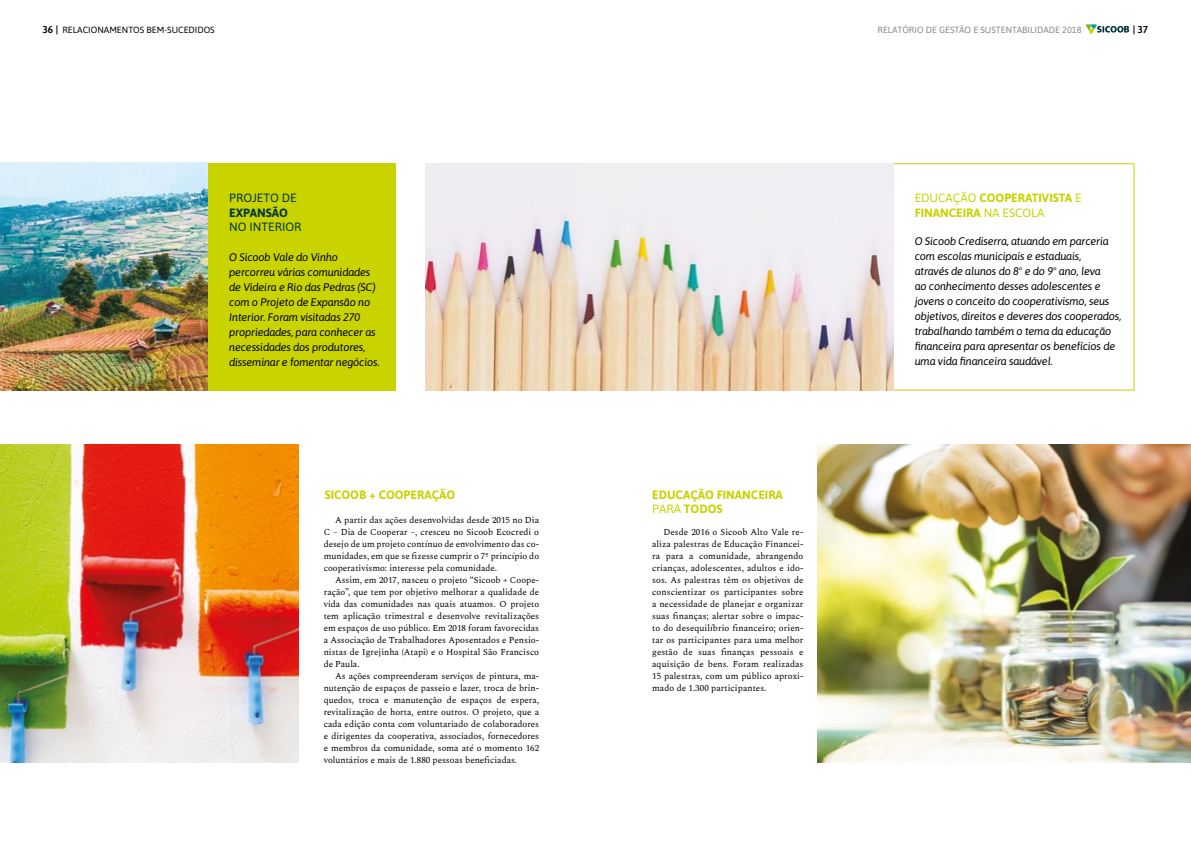
<style>
.page{position:relative;width:1191px;height:842px;background:#fff}
.page>*{position:absolute;margin:0;border:0;box-sizing:border-box;transform-origin:0 0}
.t1{font:700 12px/14.4px "Asap";color:#c8d300}
.t2{font:12px "Asap";color:#00353e}
.t3{font:700 12px "Asap";color:#00353e}
.t4{font:italic 11px/15px "Asap";letter-spacing:-.02em;color:#000}
.t5{font:600 10px "Asap";color:#000}
.t6{font:9px/12px "Spectral";color:#000;text-align:justify}
.t7{font:9px "Asap";color:#878787}
.t8{font:9px "Asap";color:#000}
.s1{font-weight:600;font-size:10px}
.s2{font-weight:400}
</style>
<div class="page">
<div style="left:208px;top:163px;width:187px;height:227px;background:#c8d300"></div>
<img style="left:0;top:163px;width:208px;height:228px">
<img style="left:425px;top:163px;width:468px;height:228px">
<img style="left:0;top:445px;width:299px;height:318px">
<img style="left:817px;top:445px;width:374px;height:318px">
<svg style="left:1085px;top:24px;width:44px;height:10px"></svg>
<p class="t8" style="left:43px;top:24px;width:174px"><span class="s1">36 |</span> RELACIONAMENTOS BEM-SUCEDIDOS</p>
<p class="t7" style="left:877px;top:23px;width:205px">RELATÓRIO DE GESTÃO E SUSTENTABILIDADE 2018</p>
<p class="t5" style="left:1132px;top:22px;width:17px">| 37</p>
<h1 class="t2" style="left:229px;top:190px;width:69px">PROJETO DE</h1>
<h1 class="t3" style="left:229px;top:204px;width:60px">EXPANSÃO</h1>
<h1 class="t2" style="left:229px;top:219px;width:74px">NO INTERIOR</h1>
<p class="t4" style="left:229px;top:249px;width:152px">O Sicoob Vale do Vinho percorreu várias comunidades de Videira e Rio das Pedras (SC) com o Projeto de Expansão no<br>Interior. Foram visitadas 270 propriedades, para conhecer as necessidades dos produtores, disseminar e fomentar negócios.</p>
<h1 class="t1" style="left:325px;top:487px;width:132px">SICOOB + COOPERAÇÃO</h1>
<p class="t6" style="left:324px;top:513px;width:217px;text-indent:11px">A partir das ações desenvolvidas desde 2015 no Dia C – Dia de Cooperar –, cresceu no Sicoob Ecocredi o desejo de um projeto contínuo de envolvimento das co&shy;munidades, em que se fizesse cumprir o 7º princípio do cooperativismo: interesse pela comunidade.</p>
<p class="t6" style="left:324px;top:573px;width:217px;text-indent:11px">Assim, em 2017, nasceu o projeto “Sicoob + Coope&shy;ração”, que tem por objetivo melhorar a qualidade de vida das comunidades nas quais atuamos. O projeto tem aplicação trimestral e desenvolve revitalizações em espaços de uso público. Em 2018 foram favorecidas a Associação de Trabalhadores Aposentados e Pensio&shy;nistas de Igrejinha (Atapi) e o Hospital São Francisco de Paula.</p>
<p class="t6" style="left:324px;top:669px;width:217px;text-indent:11px">As ações compreenderam serviços de pintura, ma&shy;nutenção de espaços de passeio e lazer, troca de brin&shy;quedos, troca e manutenção de espaços de espera, revitalização de horta, entre outros. O projeto, que a cada edição conta com voluntariado de colaboradores e dirigentes da cooperativa, associados, fornecedores e membros da comunidade, soma até o momento 162 voluntários e mais de 1.880 pessoas beneficiadas.</p>
<h1 class="t1" style="left:652px;top:487px;width:132px">EDUCAÇÃO FINANCEIRA<br><span class="s2">PARA</span> TODOS</h1>
<p class="t6" style="left:652px;top:525px;width:153px;text-indent:11px">Desde 2016 o Sicoob Alto Vale re&shy;aliza palestras de Educação Financei&shy;ra para a comunidade, abrangendo crianças, adolescentes, adultos e ido&shy;sos. As palestras têm os objetivos de conscientizar os participantes sobre a necessidade de planejar e organizar suas finanças; alertar sobre o impac&shy;to do desequilíbrio financeiro; orien&shy;tar os participantes para uma melhor gestão de suas finanças pessoais e aquisição de bens. Foram realizadas 15 palestras, com um público aproxi&shy;mado de 1.300 participantes.</p>
<h1 class="t1" style="left:914px;top:190px;width:168px"><span class="s2">EDUCAÇÃO</span> COOPERATIVISTA <span class="s2">E<br></span>FINANCEIRA <span class="s2">NA ESCOLA</span></h1>
<p class="t4" style="left:914px;top:233px;width:208px">O Sicoob Crediserra, atuando em parceria com escolas municipais e estaduais,<br>através de alunos do 8º e do 9º ano, leva<br>ao conhecimento desses adolescentes e jovens o conceito do cooperativismo, seus objetivos, direitos e deveres dos cooperados, trabalhando também o tema da educação financeira para apresentar os benefícios de uma vida financeira saudável.</p>
</div>
